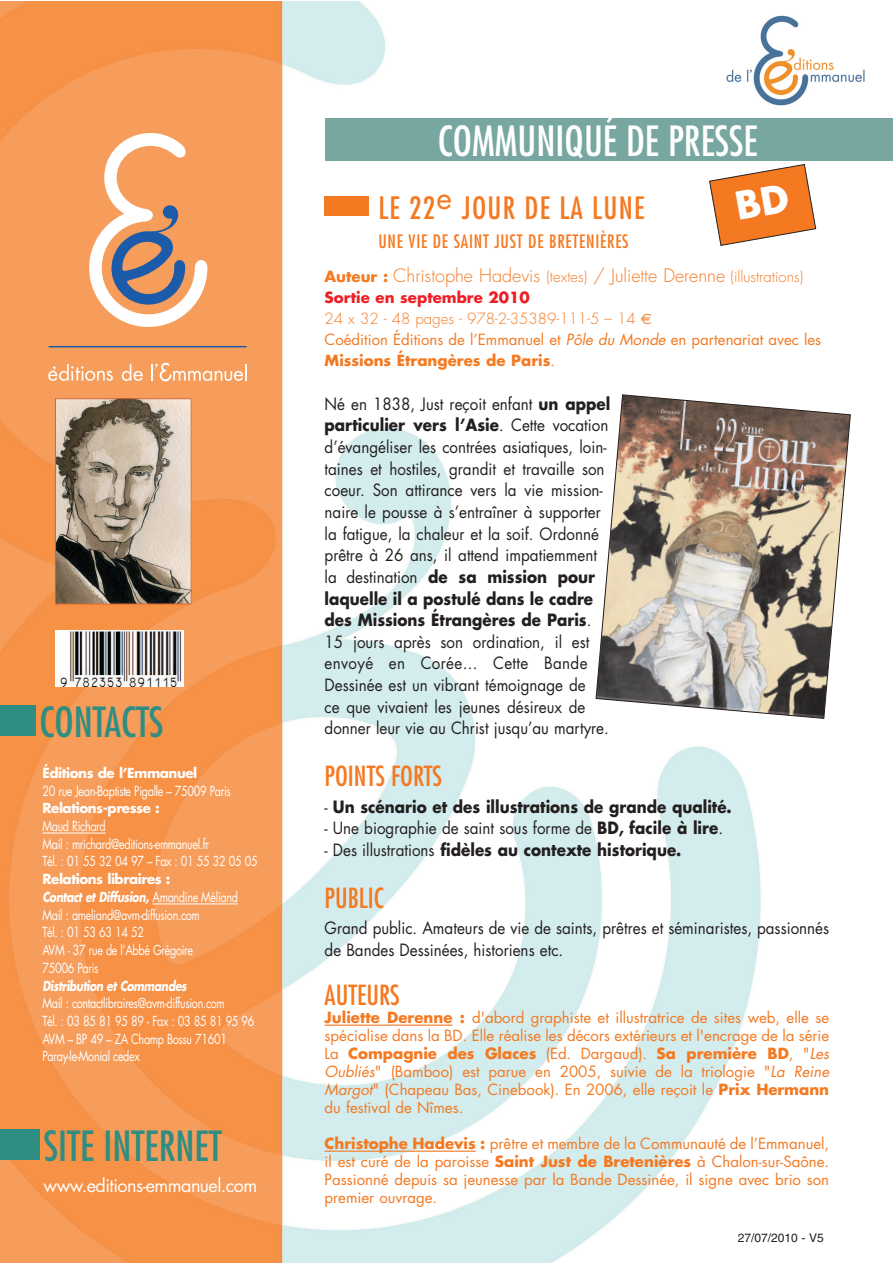
<style>
.page{position:relative;width:893px;height:1263px;background:#fff}
.page>*{position:absolute;margin:0;border:0;box-sizing:border-box;transform-origin:0 0}
.t1{font:condensed 40.5px "Futura";color:#2f8d82}
.t2{font:condensed 40.5px "Futura";color:#fff}
.t3{font:condensed 30px "Futura";letter-spacing:.04em;color:#f47921}
.t4{font:condensed 27px "Futura";color:#f47921}
.t5{font:300 18px "Futura";color:#f47921}
.t6{font:condensed 18px "Futura";letter-spacing:.04em;color:#f47921}
.t7{font:18px "Futura";letter-spacing:-.03em;color:#fff}
.t8{font:16.5px/21.6px "Futura";color:#231f20;scale:.92 1}
.t9{font:700 16.5px "Futura";color:#231f20;scale:.92 1}
.t10{font:15px/18px "Futura";color:#f47921}
.t11{font:13.5px/17.7px "Futura";letter-spacing:-.03em;color:#fff;scale:.8 1}
.t12{font:700 13.5px "Futura";letter-spacing:-.035em;color:#fff}
.t13{font:700 13.5px "Futura";letter-spacing:-.035em;color:#fff;scale:.8 1}
.t14{font:12px "Helvetica";color:#231f20}
.s1{font-weight:700}
.s2{font-weight:700;font-size:15px}
.s3{font-size:15px}
.s4{font-weight:700;color:#ee1e24}
.s5{font-weight:300}
.s6{font-family:"Euro Sans"}
.s7{font-style:italic}
.s8{font-weight:400}
</style>
<div class="page">
<img style="left:0;top:1px;width:851px;height:1262px">
<hr style="left:43px;top:832px;width:63px;height:1px;background:#fff">
<hr style="left:152px;top:903px;width:86px;height:1px;background:#fff">
<div style="left:0;top:705px;width:35px;height:31px;background:#2f8d82"></div>
<div style="left:0;top:1129px;width:40px;height:31px;background:#2f8d82"></div>
<div style="left:325px;top:197px;width:44px;height:19px;background:#f47921"></div>
<hr style="left:325px;top:1024px;width:127px;height:2px;background:#f47921">
<hr style="left:325px;top:1150px;width:151px;height:2px;background:#f47921">
<div style="left:325px;top:118px;width:567px;height:43px;background:#77a7a0"></div>
<div style="left:694px;top:4px;width:198px;height:112px;background:#fff"></div>
<img style="left:726px;top:15px;width:139px;height:91px">
<svg style="left:596px;top:395px;width:254px;height:323px;background:#b1a598"></svg>
<svg style="left:89px;top:133px;width:118px;height:194px"></svg>
<svg style="left:122px;top:364px;width:21px;height:17px"></svg>
<svg style="left:48px;top:364px;width:65px;height:17px"></svg>
<svg style="left:151px;top:363px;width:96px;height:18px;background:#f8b583"></svg>
<hr style="left:49px;top:346px;width:197px;height:1px;background:#1c5ba9">
<div style="left:738px;top:1233px;width:111px;height:30px;background:#fff"></div>
<img style="left:55px;top:631px;width:128px;height:55px">
<img style="left:57px;top:400px;width:132px;height:202px">
<div style="left:55px;top:398px;width:136px;height:206px;border:1px solid #d5652e"></div>
<svg style="left:709px;top:164px;width:107px;height:82px"></svg>
<h1 class="t1" style="left:40px;top:703px;width:126px">CONTACTS</h1>
<p class="t12" style="left:43px;top:767px;width:156px">Éditions de l’Emmanuel</p>
<p class="t11" style="left:43px;top:783px;width:237px">20 rue Jean-Baptiste Pigalle – 75009 Paris</p>
<p class="t12" style="left:43px;top:802px;width:119px">Relations-presse :</p>
<p class="t11" style="left:43px;top:818px;width:271px">Maud Richard<br>Mail : mrichard@editions-emmanuel.fr<br>Tél. : 01 55 32 04 97 – Fax : 01 55 32 05 05</p>
<p class="t11" style="left:43px;top:871px;width:246px"><span class="s1">Relations libraires :<br>Contact et Diffusion,</span> Amandine Méliand<br>Mail : ameliand@avm-diffusion.com<br>Tél. : 01 53 63 14 52<br>AVM - 37 rue de l’Abbé Grégoire<br>75006 Paris</p>
<p class="t13" style="left:43px;top:979px;width:184px">Distribution et Commandes</p>
<p class="t11" style="left:43px;top:995px;width:267px">Mail : contactlibraires@avm-diffusion.com<br>Tél. : 03 85 81 95 89 - Fax : 03 85 81 95 96<br>AVM – BP 49 – ZA Champ Bossu 71601<br>Paray-le-Monial cedex</p>
<h1 class="t1" style="left:44px;top:1127px;width:179px">SITE INTERNET</h1>
<p class="t7" style="left:44px;top:1176px;width:215px">www.editions-emmanuel.com</p>
<h1 class="t2" style="left:438px;top:122px;width:321px">COMMUNIQUÉ DE PRESSE</h1>
<h2 class="t3" style="left:378px;top:194px;width:268px">LE 22<sup>e</sup> JOUR DE LA LUNE</h2>
<p class="t6" style="left:378px;top:233px;width:252px">UNE VIE DE SAINT JUST DE BRETENIÈRES</p>
<p class="t5" style="left:325px;top:267px;width:480px"><span class="s2">Auteur :</span> Christophe Hadevis <span class="s3">(textes)</span> / Juliette Derenne <span class="s3">(illustrations)</span></p>
<p class="t10" style="left:325px;top:288px;width:498px;line-height:21px"><span class="s4">Sortie en septembre 2010<br></span><span class="s5">24 x 32 - 48 pages - 978-2-35389-111-5 – 14</span> <span class="s6">€<br></span>Coédition Éditions de l’Emmanuel et <span class="s7">Pôle du Monde</span> en partenariat avec les <span class="s1">Missions Étrangères de Paris</span>.</p>
<p class="t8" style="left:325px;top:394px;width:312px">Né en 1838, Just reçoit enfant <span class="s1">un appel particulier vers l’Asie</span>. Cette vocation d’évangéliser les contrées asiatiques, loin&shy;taines et hostiles, grandit et travaille son coeur. Son attirance vers la vie mission&shy;naire le pousse à s’entraîner à supporter la fatigue, la chaleur et la soif. Ordonné prêtre à 26 ans, il attend impatiemment la destination <span class="s1">de sa mission pour laquelle il a postulé dans le cadre des Missions Étrangères de Paris</span>.<br>15 jours après son ordination, il est envoyé en Corée... Cette Bande Dessinée est un vibrant témoignage de<br>ce que vivaient les jeunes désireux de donner leur vie au Christ jusqu’au martyre.</p>
<h3 class="t4" style="left:325px;top:764px;width:119px">POINTS FORTS</h3>
<p class="t9" style="left:325px;top:799px;width:444px"><span class="s8">-</span> Un scénario et des illustrations de grande qualité.</p>
<p class="t8" style="left:325px;top:819px;width:435px">- Une biographie de saint sous forme de <span class="s1">BD, facile à lire</span>.</p>
<p class="t9" style="left:325px;top:842px;width:389px"><span class="s8">- Des illustrations</span> fidèles au contexte historique.</p>
<h3 class="t4" style="left:325px;top:885px;width:61px">PUBLIC</h3>
<p class="t8" style="left:325px;top:919px;width:550px">Grand public. Amateurs de vie de saints, prêtres et séminaristes, passionnés de Bandes Dessinées, historiens etc.</p>
<h3 class="t4" style="left:325px;top:982px;width:77px">AUTEURS</h3>
<p class="t10" style="left:325px;top:1010px;width:509px"><span class="s1">Juliette Derenne :</span> d'abord graphiste et illustratrice de sites web, elle se spécialise dans la BD. Elle réalise les décors extérieurs et l'encrage de la série La <span class="s1">Compagnie des Glaces</span> (Ed. Dargaud). <span class="s1">Sa première BD</span>, "<span class="s7">Les Oubliés</span>" (Bamboo) est parue en 2005, suivie de la triologie "<span class="s7">La Reine Margot</span>" (Chapeau Bas, Cinebook). En 2006, elle reçoit le <span class="s1">Prix Hermann </span>du festival de Nîmes.</p>
<p class="t10" style="left:325px;top:1136px;width:506px;text-align:justify"><span class="s1">Christophe Hadevis :</span> prêtre et membre de la Communauté de l’Emmanuel, il est curé de la paroisse <span class="s1">Saint Just de Bretenières</span> à Chalon-sur-Saône.<br>Passionné depuis sa jeunesse par la Bande Dessinée, il signe avec brio son premier ouvrage.</p>
<p class="t14" style="left:738px;top:1233px;width:88px">27/07/2010 - V5</p>
</div>
